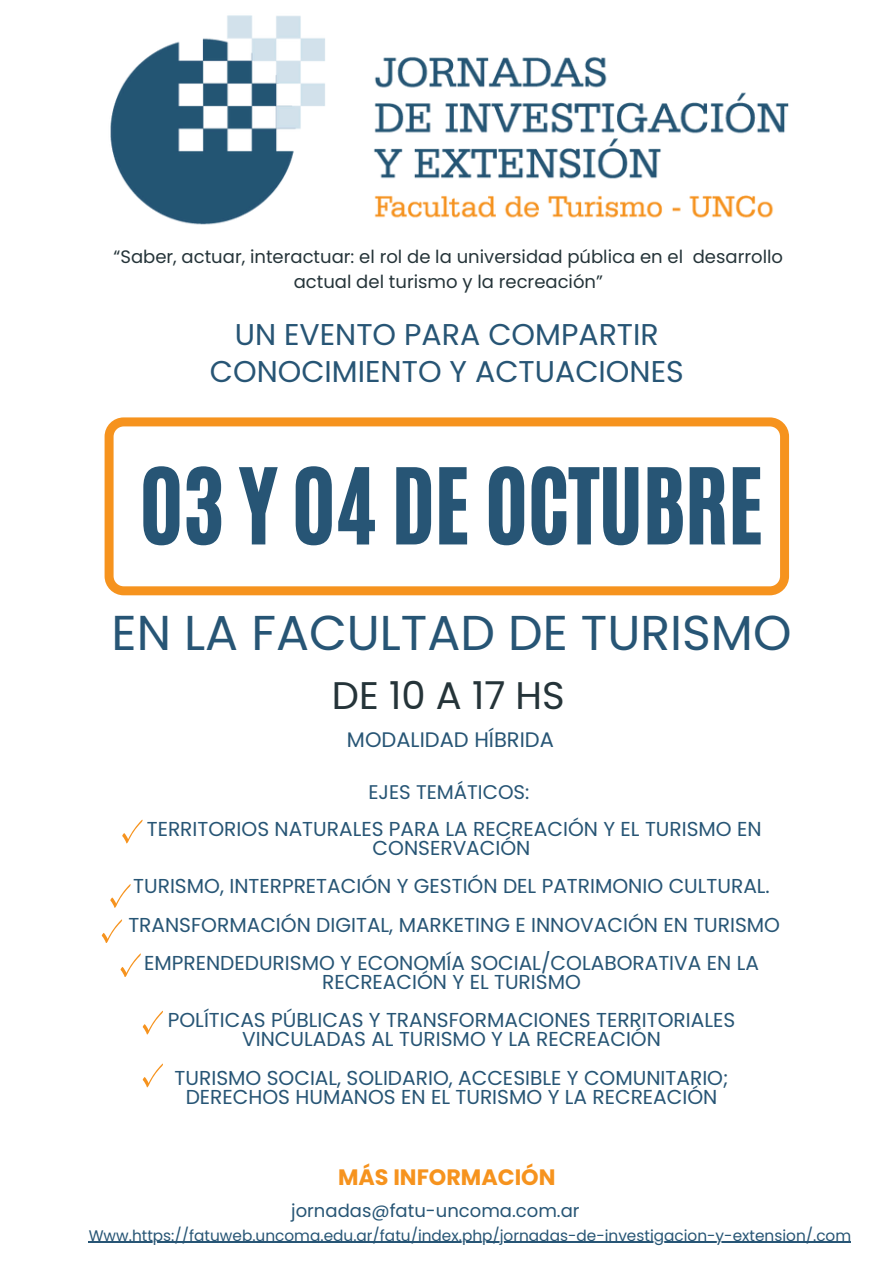
<style>
.page{position:relative;width:894px;height:1264px;background:#fff}
.page>*{position:absolute;margin:0;border:0;box-sizing:border-box;transform-origin:0 0}
.t1{font:87.45px "CA Generated";color:#275575}
.t2{font:48.9px "Poppins";color:#275575}
.t3{font:38.4px "Poppins";color:#253439}
.t4{font:30px/36.9px "Poppins";color:#275575;text-align:center}
.t5{font:700 22.2px "Poppins";color:#f6931e}
.t6{font:21px "Poppins";color:#275575}
.t7{font:20.1px/19.2px "Poppins";color:#275575;text-align:center}
.t8{font:19.8px "Poppins";color:#275575}
.t9{font:18px/24.8px "Poppins";color:#253439;text-align:center}
.t10{font:18px "Poppins";color:#275575}
.t11{font:15.3px "Poppins";color:#275575}
</style>
<div class="page">
<svg style="left:104px;top:417px;width:684px;height:178px"></svg>
<img style="left:110px;top:15px;width:679px;height:210px">
<svg style="left:122px;top:820px;width:20px;height:23px"></svg>
<hr style="left:89px;top:1241px;width:762px;height:1px;background:#275575">
<svg style="left:110px;top:884px;width:20px;height:23px"></svg>
<svg style="left:102px;top:919px;width:20px;height:23px"></svg>
<svg style="left:120px;top:953px;width:21px;height:24px"></svg>
<svg style="left:143px;top:1010px;width:20px;height:24px"></svg>
<svg style="left:143px;top:1063px;width:20px;height:24px"></svg>
<p class="t9" style="left:113px;top:244px;width:670px">“Saber, actuar, interactuar: el rol de la universidad pública en el desarrollo actual del turismo y la recreación”</p>
<p class="t4" style="left:210px;top:316px;width:475px">UN EVENTO PARA COMPARTIR<br>CONOCIMIENTO Y ACTUACIONES</p>
<h4 class="t1" style="left:140px;top:443px;width:624px">03 Y 04 DE OCTUBRE</h4>
<h1 class="t2" style="left:111px;top:598px;width:681px">EN LA FACULTAD DE TURISMO</h1>
<h6 class="t3" style="left:332px;top:669px;width:234px">DE 10 A 17 HS</h6>
<p class="t6" style="left:347px;top:725px;width:208px">MODALIDAD HÍBRIDA</p>
<h6 class="t8" style="left:368px;top:778px;width:162px">EJES TEMÁTICOS:</h6>
<h6 class="t7" style="left:147px;top:819px;width:616px">TERRITORIOS NATURALES PARA LA RECREACIÓN Y EL TURISMO EN<br>CONSERVACIÓN</h6>
<h6 class="t7" style="left:133px;top:876px;width:638px">TURISMO, INTERPRETACIÓN Y GESTIÓN DEL PATRIMONIO CULTURAL.</h6>
<h6 class="t7" style="left:128px;top:914px;width:653px">TRANSFORMACIÓN DIGITAL, MARKETING E INNOVACIÓN EN TURISMO</h6>
<p class="t7" style="left:144px;top:953px;width:616px">EMPRENDEDURISMO Y ECONOMÍA SOCIAL/COLABORATIVA EN LA<br>RECREACIÓN Y EL TURISMO</p>
<p class="t7" style="left:168px;top:1010px;width:569px">POLÍTICAS PÚBLICAS Y TRANSFORMACIONES TERRITORIALES<br>VINCULADAS AL TURISMO Y LA RECREACIÓN</p>
<p class="t7" style="left:174px;top:1067px;width:555px">TURISMO SOCIAL, SOLIDARIO, ACCESIBLE Y COMUNITARIO;<br>DERECHOS HUMANOS EN EL TURISMO Y LA RECREACIÓN</p>
<h2 class="t5" style="left:338px;top:1162px;width:219px">MÁS INFORMACIÓN</h2>
<p class="t10" style="left:291px;top:1197px;width:290px">jornadas@fatu-uncoma.com.ar</p>
<h3 class="t11" style="left:89px;top:1224px;width:763px">Www.https://fatuweb.uncoma.edu.ar/fatu/index.php/jornadas-de-investigacion-y-extension/.com</h3>
</div>
